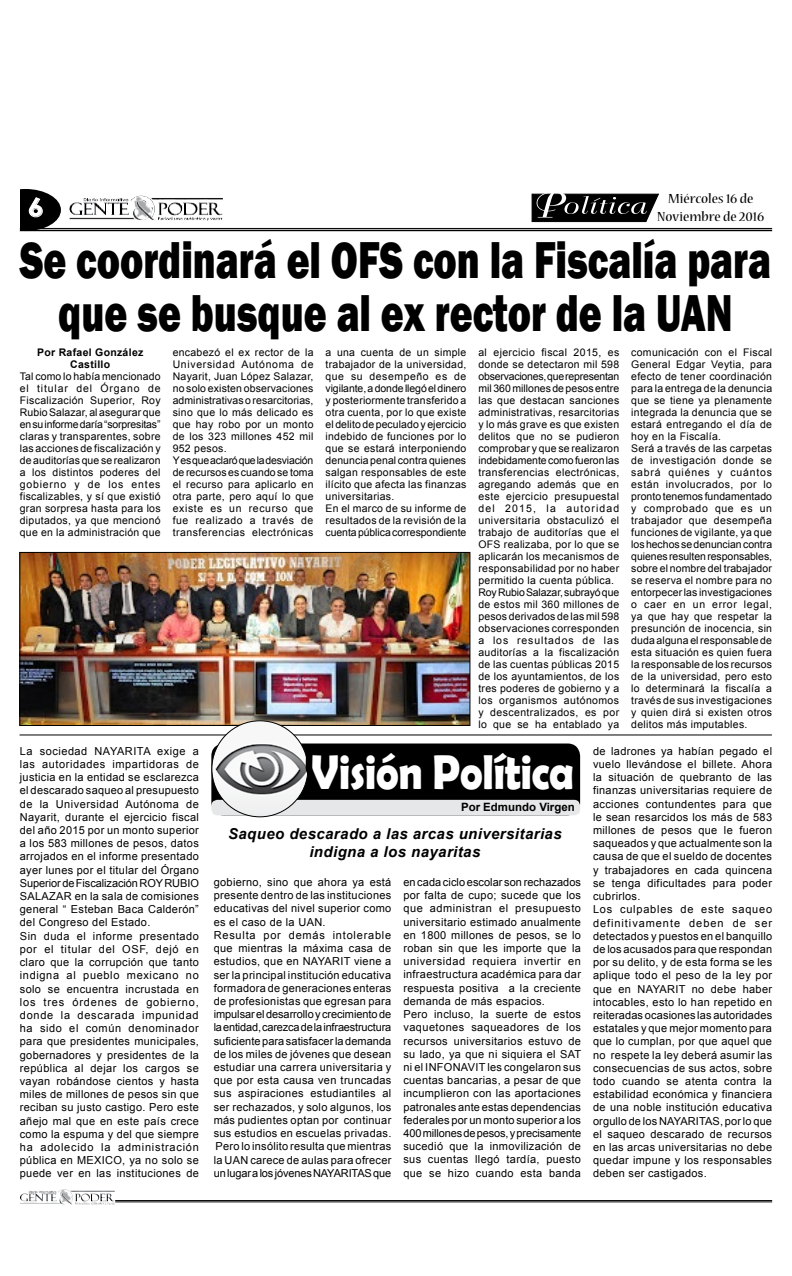
<style>
.page{position:relative;width:792px;height:1276px;background:#fff}
.page>*{position:absolute;margin:0;border:0;box-sizing:border-box;transform-origin:0 0}
.t1{font:800 53.4px/52.8px "Franklin Gothic";color:#000;text-align:center;scale:.73 1}
.t2{font:700 49.1px "Berlin Sans FB Demi";letter-spacing:-.01em;color:#fff;scale:.87 1}
.t3{font:700 25.2px "Century Gothic";color:#fff;scale:1.14 1}
.t4{font:italic 700 15px/18px "Arial";letter-spacing:.03em;color:#000;text-align:center}
.t5{font:condensed 14.6px "Nueva Std";color:#000;scale:1.32 1}
.t6{font:700 11.5px "Arial";color:#000}
.t7{font:11px/13.2px "Arial";letter-spacing:.03em;color:#000}
.t8{font:10.5px/12px "Arial";letter-spacing:.03em;color:#000}
.t9{font:700 10.5px/12px "Arial";letter-spacing:.03em;color:#000;text-align:center}
</style>
<div class="page">
<hr style="left:115px;top:1200px;width:657px;height:1px;background:#000">
<hr style="left:115px;top:1201px;width:657px;height:1px;background:#000">
<img style="left:130px;top:196px;width:24px;height:20px">
<svg style="left:20px;top:189px;width:41px;height:41px;background:#343434"></svg>
<hr style="left:20px;top:228px;width:752px;height:1px;background:#000">
<hr style="left:20px;top:230px;width:752px;height:1px;background:#000">
<img style="left:58px;top:1189px;width:14px;height:13px">
<svg style="left:531px;top:193px;width:235px;height:39px"></svg>
<hr style="left:20px;top:734px;width:752px;height:1px;background:#000">
<img style="left:21px;top:554px;width:278px;height:170px">
<div style="left:211px;top:800px;width:369px;height:15px;background:#e6e7e8;border-radius:6px"></div>
<img style="left:212px;top:721px;width:96px;height:96px;border-radius:48px">
<img style="left:299px;top:551px;width:289px;height:265px">
<h3 class="t3" style="left:28px;top:188px;width:16px">6</h3>
<h3 class="t5" style="left:668px;top:192px;width:66px">Miércoles 16 de</h3>
<h3 class="t5" style="left:657px;top:210px;width:83px">Noviembre de 2016</h3>
<h1 class="t1" style="left:20px;top:233px;width:1031px">Se coordinará el OFS con la Fiscalía para que se busque al ex rector de la UAN</h1>
<p class="t8" style="left:631px;top:346px;width:142px">comunicación con el Fiscal<br>General Edgar Veytia, para efecto de tener coordinación para la entrega de la denuncia que se tiene ya plenamente integrada la denuncia que se estará entregando el día de hoy en la Fiscalía.<br>Será a través de las carpetas de investigación donde se sabrá quiénes y cuántos están involucrados, por lo pronto tenemos fundamentado y comprobado que es un trabajador que desempeña funciones de vigilante, ya que los hechos se denuncian contra quienes resulten responsables, sobre el nombre del trabajador se reserva el nombre para no entorpecer las investigaciones o caer en un error legal, ya que hay que respetar la presunción de inocencia, sin duda alguna el responsable de esta situación es quien fuera la responsable de los recursos de la universidad, pero esto lo determinará la fiscalía a través de sus investigaciones y quien dirá si existen otros delitos más imputables.</p>
<p class="t9" style="left:37px;top:346px;width:108px">Por Rafael González<br>Castillo</p>
<p class="t8" style="left:20px;top:370px;width:142px;text-align:justify">Tal como lo había mencionado el titular del Órgano de Fiscalización Superior, Roy Rubio Salazar, al asegurar que en su informe daría “sorpresitas” claras y transparentes, sobre las acciones de fiscalización y de auditorías que se realizaron a los distintos poderes del gobierno y de los entes fiscalizables, y sí que existió gran sorpresa hasta para los diputados, ya que mencionó que en la administración que</p>
<p class="t8" style="left:478px;top:346px;width:142px">al ejercicio fiscal 2015, es donde se detectaron mil 598 observaciones, que representan mil 360 millones de pesos entre las que destacan sanciones administrativas, resarcitorias y lo más grave es que existen delitos que no se pudieron comprobar y que se realizaron indebidamente como fueron las transferencias electrónicas, agregando además que en este ejercicio presupuestal del 2015, la autoridad universitaria obstaculizó el trabajo de auditorías que el<br>OFS realizaba, por lo que se aplicarán los mecanismos de responsabilidad por no haber permitido la cuenta pública.<br>Roy Rubio Salazar, subrayó que de estos mil 360 millones de pesos derivados de las mil 598 observaciones corresponden a los resultados de las auditorías a la fiscalización de las cuentas públicas 2015 de los ayuntamientos, de los tres poderes de gobierno y a los organismos autónomos y descentralizados, es por lo que se ha entablado ya</p>
<h2 class="t2" style="left:311px;top:744px;width:304px">Visión Política</h2>
<p class="t6" style="left:461px;top:799px;width:115px">Por Edmundo Virgen</p>
<h3 class="t4" style="left:228px;top:825px;width:335px">Saqueo descarado a las arcas universitarias indigna a los nayaritas</h3>
<p class="t7" style="left:214px;top:875px;width:179px">gobierno, sino que ahora ya está presente dentro de las instituciones educativas del nivel superior como es el caso de la UAN.<br>Resulta por demás intolerable que mientras la máxima casa de estudios, que en NAYARIT viene a ser la principal institución educativa formadora de generaciones enteras de profesionistas que egresan para impulsar el desarrollo y crecimiento de la entidad, carezca de la infraestructura suficiente para satisfacer la demanda de los miles de jóvenes que desean estudiar una carrera universitaria y que por esta causa ven truncadas sus aspiraciones estudiantiles al ser rechazados, y solo algunos, los más pudientes optan por continuar sus estudios en escuelas privadas.<br>Pero lo insólito resulta que mientras la UAN carece de aulas para ofrecer un lugar a los jóvenes NAYARITAS que</p>
<p class="t7" style="left:403px;top:875px;width:179px">en cada ciclo escolar son rechazados por falta de cupo; sucede que los que administran el presupuesto universitario estimado anualmente en 1800 millones de pesos, se lo roban sin que les importe que la universidad requiera invertir en infraestructura académica para dar respuesta positiva a la creciente demanda de más espacios.<br>Pero incluso, la suerte de estos vaquetones saqueadores de los recursos universitarios estuvo de su lado, ya que ni siquiera el SAT ni el INFONAVIT les congelaron sus cuentas bancarias, a pesar de que incumplieron con las aportaciones patronales ante estas dependencias federales por un monto superior a los 400 millones de pesos, y precisamente sucedió que la inmovilización de sus cuentas llegó tardía, puesto que se hizo cuando esta banda</p>
<p class="t8" style="left:173px;top:346px;width:142px">encabezó el ex rector de la<br>Universidad Autónoma de<br>Nayarit, Juan López Salazar, no solo existen observaciones administrativas o resarcitorias, sino que lo más delicado es que hay robo por un monto de los 323 millones 452 mil<br>952 pesos.<br>Y es que aclaró que la desviación de recursos es cuando se toma el recurso para aplicarlo en otra parte, pero aquí lo que existe es un recurso que fue realizado a través de transferencias electrónicas</p>
<p class="t8" style="left:326px;top:346px;width:142px">a una cuenta de un simple trabajador de la universidad, que su desempeño es de vigilante, a donde llegó el dinero y posteriormente transferido a otra cuenta, por lo que existe el delito de peculado y ejercicio indebido de funciones por lo que se estará interponiendo denuncia penal contra quienes salgan responsables de este ilícito que afecta las finanzas universitarias.<br>En el marco de su informe de resultados de la revisión de la cuenta pública correspondiente</p>
<p class="t7" style="left:593px;top:744px;width:181px">de ladrones ya habían pegado el vuelo llevándose el billete. Ahora la situación de quebranto de las finanzas universitarias requiere de acciones contundentes para que le sean resarcidos los más de 583 millones de pesos que le fueron saqueados y que actualmente son la causa de que el sueldo de docentes y trabajadores en cada quincena se tenga dificultades para poder cubrirlos.<br>Los culpables de este saqueo definitivamente deben de ser detectados y puestos en el banquillo de los acusados para que respondan por su delito, y de esta forma se les aplique todo el peso de la ley por que en NAYARIT no debe haber intocables, esto lo han repetido en reiteradas ocasiones las autoridades estatales y que mejor momento para que lo cumplan, por que aquel que no respete la ley deberá asumir las consecuencias de sus actos, sobre todo cuando se atenta contra la estabilidad económica y financiera de una noble institución educativa orgullo de los NAYARITAS, por lo que el saqueo descarado de recursos en las arcas universitarias no debe quedar impune y los responsables deben ser castigados.</p>
<p class="t7" style="left:20px;top:744px;width:181px">La sociedad NAYARITA exige a las autoridades impartidoras de justicia en la entidad se esclarezca el descarado saqueo al presupuesto de la Universidad Autónoma de<br>Nayarit, durante el ejercicio fiscal del año 2015 por un monto superior a los 583 millones de pesos, datos arrojados en el informe presentado ayer lunes por el titular del Órgano<br>Superior de Fiscalización ROY RUBIO<br>SALAZAR en la sala de comisiones general “ Esteban Baca Calderón” del Congreso del Estado.<br>Sin duda el informe presentado por el titular del OSF, dejó en claro que la corrupción que tanto indigna al pueblo mexicano no solo se encuentra incrustada en los tres órdenes de gobierno, donde la descarada impunidad ha sido el común denominador para que presidentes municipales, gobernadores y presidentes de la república al dejar los cargos se vayan robándose cientos y hasta miles de millones de pesos sin que reciban su justo castigo. Pero este añejo mal que en este país crece como la espuma y del que siempre ha adolecido la administración pública en MEXICO, ya no solo se puede ver en las instituciones de</p>
</div>
